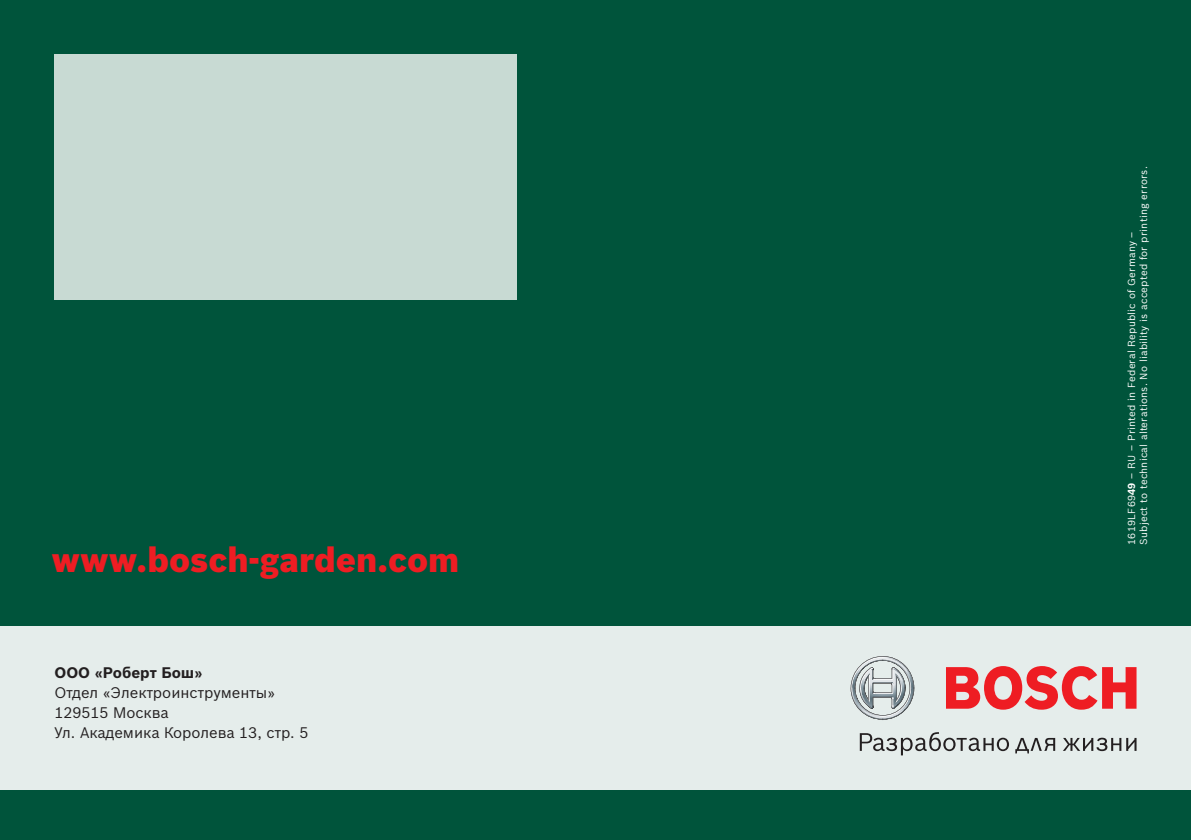
<style>
.page{position:relative;width:1191px;height:840px;background:#fff}
.page>*{position:absolute;margin:0;border:0;box-sizing:border-box;transform-origin:0 0}
.t1{font:900 34px "Bosch Sans";color:#ee1d23}
.t2{font:15px/20px "Bosch Sans";color:#231f20}
.t3{font:700 15px "Bosch Sans";color:#231f20}
.t4{font:10px/12px "Bosch Sans";letter-spacing:.025em;color:#fff}
.s1{font-weight:700}
</style>
<div class="page">
<div style="left:0;top:0;width:1191px;height:839px;background:#00543b"></div>
<div style="left:0;top:626px;width:1191px;height:163px;background:#e5edeb"></div>
<div style="left:54px;top:54px;width:463px;height:245px;background:#c8dad3"></div>
<svg style="left:850px;top:656px;width:64px;height:63px"></svg>
<svg style="left:946px;top:666px;width:190px;height:43px"></svg>
<svg style="left:859px;top:732px;width:150px;height:23px"></svg>
<svg style="left:1015px;top:737px;width:40px;height:16px"></svg>
<svg style="left:1063px;top:737px;width:73px;height:13px"></svg>
<h1 class="t1" style="left:52px;top:533px;width:409px">www.bosch-garden.com</h1>
<h2 class="t3" style="left:54px;top:661px;width:150px">ООО «Роберт Бош»</h2>
<h2 class="t2" style="left:54px;top:681px;width:255px">Отдел «Электроинструменты»<br>129515 Москва<br>Ул. Академика Королева 13, стр. 5</h2>
<p class="t4" style="left:1125px;top:544px;width:380px;rotate:-90deg">1619LF69<span class="s1">49</span> – RU – Printed in Federal Republic of Germany –<br>Subject to technical alterations. No liability is accepted for printing errors.</p>
</div>
